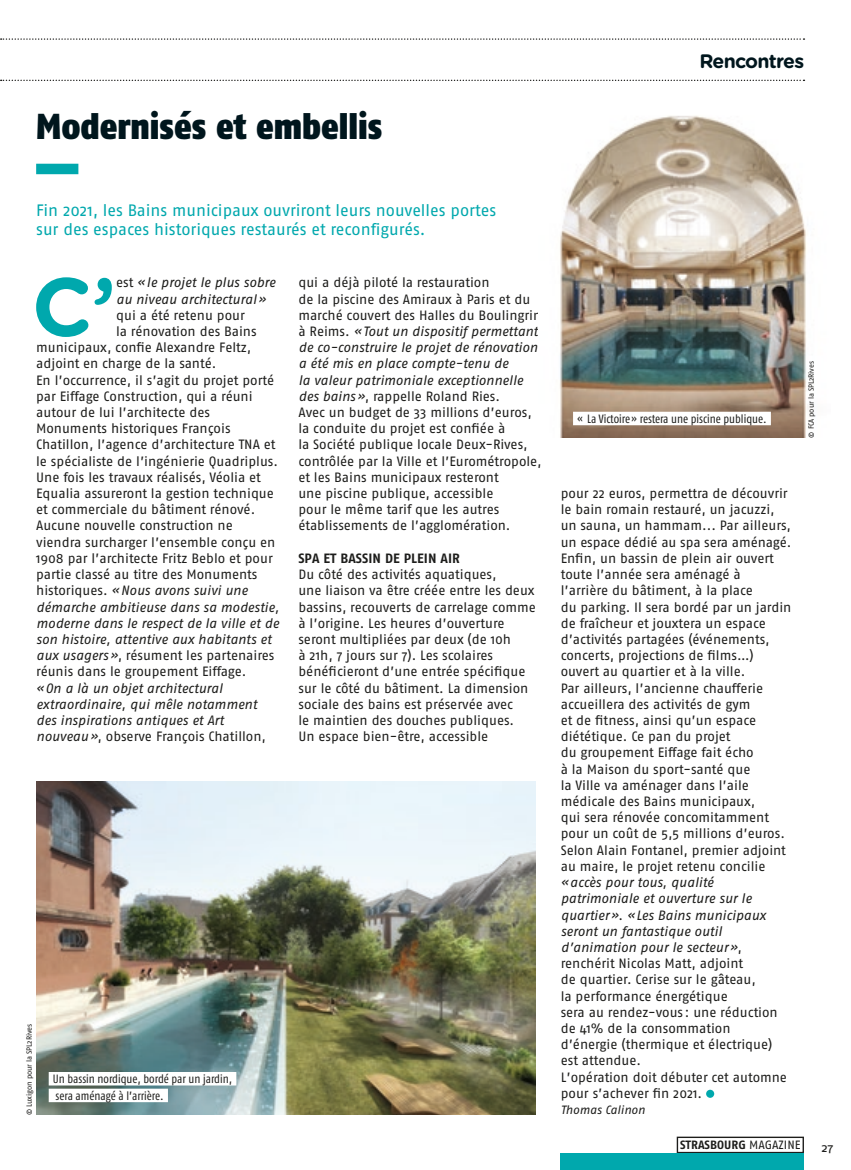
<style>
.page{position:relative;width:851px;height:1170px;background:#fff}
.page>*{position:absolute;margin:0;border:0;box-sizing:border-box;transform-origin:0 0}
.Texte_courant{font:700 82.35px "Gotham Rounded";color:#00a8ad}
.RENCONTRES_Titre2{font:900 36px "Fago Co";color:#00161d}
.t1{font:700 19.5px "Gotham Rounded";letter-spacing:-.04em;color:#00161d}
.RENCONTRES_Chapo_Cou{font:16.5px/19.5px "Fago No";color:#00a8ad}
.Texte_courant-2{font:13.5px/16.2px "Fago No";color:#1d1d1b}
.Texte_courant-3{font:italic 13.5px/16.2px "Fago No";color:#1d1d1b}
.Inter{font:700 13.5px "Fago No";color:#1d1d1b}
.t2{font:12px "Fago Co";color:#1d1d1b}
.t3{font:700 12px "Fago No";color:#1d1d1b}
.Texte_courant-4{font:italic 12px "Fago No";color:#1d1d1b}
.t4{font:12px "Fago Ex";color:#1d1d1b}
.t5{font:7.5px "Fago No";letter-spacing:-.015em;color:#1d1d1b}
.s1{font-style:normal}
.s2{font-style:italic}
.s3{font-weight:400}
</style>
<div class="page">
<svg style="left:1px;top:80px;width:803px;height:1px"></svg>
<svg style="left:1px;top:38px;width:803px;height:2px"></svg>
<div style="left:676px;top:1136px;width:127px;height:17px;border:1px solid #1d1d1b"></div>
<div style="left:560px;top:1153px;width:243px;height:16px;background:#00a8ad"></div>
<div style="left:706px;top:1089px;width:8px;height:8px;background:#00a8ad;border-radius:50%"></div>
<img style="left:36px;top:782px;width:499px;height:332px">
<img style="left:560px;top:115px;width:251px;height:322px">
<div style="left:36px;top:164px;width:42px;height:10px;background:#00a8ad"></div>
<div style="left:49px;top:1071px;width:187px;height:14px;background:#fff"></div>
<div style="left:49px;top:1088px;width:119px;height:14px;background:#fff"></div>
<div style="left:573px;top:411px;width:197px;height:14px;background:#fff"></div>
<p class="RENCONTRES_Titre2" style="left:36px;top:104px;width:348px">Modernisés et embellis</p>
<p class="t1" style="left:699px;top:46px;width:106px">Rencontres</p>
<p class="RENCONTRES_Chapo_Cou" style="left:36px;top:200px;width:461px">Fin 2021, les Bains municipaux ouvriront leurs nouvelles portes sur des espaces historiques restaurés et reconfigurés.</p>
<p class="Texte_courant" style="left:32px;top:246px;width:86px">C’</p>
<p class="Texte_courant-3" style="left:116px;top:274px;width:161px"><span class="s1">est</span> «le projet le plus sobre</p>
<p class="Texte_courant-2" style="left:298px;top:274px;width:245px">qui a déjà piloté la restauration<br>de la piscine des Amiraux à Paris et du marché couvert des Halles du Boulingrin à Reims. <span class="s2">«Tout un dispositif permettant de co-construire le projet de rénovation a été mis en place compte-tenu de<br>la valeur patrimoniale exceptionnelle des bains»</span>, rappelle Roland Ries.<br>Avec un budget de 33 millions d’euros, la conduite du projet est confiée à<br>la Société publique locale Deux-Rives, contrôlée par la Ville et l’Eurométropole, et les Bains municipaux resteront<br>une piscine publique, accessible<br>pour le même tarif que les autres établissements de l’agglomération.</p>
<p class="Inter" style="left:298px;top:550px;width:163px">SPA ET BASSIN DE PLEIN AIR</p>
<p class="Texte_courant-2" style="left:298px;top:566px;width:239px">Du côté des activités aquatiques,<br>une liaison va être créée entre les deux bassins, recouverts de carrelage comme à l’origine. Les heures d’ouverture seront multipliées par deux (de 10h<br>à 21h, 7 jours sur 7). Les scolaires bénéficieront d’une entrée spécifique sur le côté du bâtiment. La dimension sociale des bains est préservée avec<br>le maintien des douches publiques.</p>
<p class="Texte_courant-2" style="left:298px;top:728px;width:191px">Un espace bien-être, accessible</p>
<p class="Texte_courant-3" style="left:116px;top:290px;width:151px">au niveau architectural»</p>
<p class="Texte_courant-2" style="left:116px;top:307px;width:130px">qui a été retenu pour</p>
<p class="Texte_courant-2" style="left:116px;top:323px;width:142px">la rénovation des Bains</p>
<p class="Texte_courant-2" style="left:36px;top:339px;width:216px">municipaux, confie Alexandre Feltz,</p>
<p class="Texte_courant-2" style="left:36px;top:355px;width:182px">adjoint en charge de la santé.</p>
<p class="Texte_courant-2" style="left:36px;top:371px;width:239px">En l’occurrence, il s’agit du projet porté</p>
<p class="Texte_courant-2" style="left:36px;top:388px;width:218px">par Eiffage Construction, qui a réuni</p>
<p class="Texte_courant-2" style="left:36px;top:404px;width:175px">autour de lui l’architecte des</p>
<p class="Texte_courant-2" style="left:36px;top:420px;width:196px">Monuments historiques François</p>
<p class="Texte_courant-2" style="left:36px;top:436px;width:241px">Chatillon, l’agence d’architecture TNA et</p>
<p class="Texte_courant-2" style="left:36px;top:452px;width:243px">le spécialiste de l’ingénierie Quadriplus.</p>
<p class="Texte_courant-2" style="left:36px;top:469px;width:226px">Une fois les travaux réalisés, Véolia et</p>
<p class="Texte_courant-2" style="left:36px;top:485px;width:239px">Equalia assureront la gestion technique</p>
<p class="Texte_courant-2" style="left:36px;top:501px;width:220px">et commerciale du bâtiment rénové.</p>
<p class="Texte_courant-2" style="left:36px;top:517px;width:244px">Aucune nouvelle construction ne viendra surcharger l’ensemble conçu en 1908 par l’architecte Fritz Beblo et pour partie classé au titre des Monuments historiques. <span class="s2">«Nous avons suivi une démarche ambitieuse dans sa modestie, moderne dans le respect de la ville et de son histoire, attentive aux habitants et aux usagers»</span>, résument les partenaires réunis dans le groupement Eiffage.</p>
<p class="Texte_courant-3" style="left:36px;top:679px;width:231px">«On a là un objet architectural extraordinaire, qui mêle notamment des inspirations antiques et Art nouveau»<span class="s1">, observe François Chatillon,</span></p>
<p class="t5" style="left:25px;top:1114px;width:92px;rotate:-90deg">© Luxigon pour la SPL2Rives</p>
<p class="t2" style="left:53px;top:1072px;width:181px">Un bassin nordique, bordé par un jardin,</p>
<p class="t2" style="left:56px;top:1088px;width:110px">sera aménagé à l’arrière.</p>
<p class="t2" style="left:577px;top:412px;width:191px">« La Victoire » restera une piscine publique.</p>
<p class="t5" style="left:806px;top:437px;width:78px;rotate:-90deg">© FCA pour la SPL2Rives</p>
<p class="Texte_courant-2" style="left:560px;top:485px;width:232px">pour 22 euros, permettra de découvrir le bain romain restauré, un jacuzzi, un sauna, un hammam... Par ailleurs, un espace dédié au spa sera aménagé.<br>Enfin, un bassin de plein air ouvert toute l’année sera aménagé à l’arrière du bâtiment, à la place<br>du parking. Il sera bordé par un jardin de fraîcheur et jouxtera un espace d’activités partagées (événements, concerts, projections de films…) ouvert au quartier et à la ville.</p>
<p class="Texte_courant-2" style="left:560px;top:679px;width:226px">Par ailleurs, l’ancienne chaufferie accueillera des activités de gym<br>et de fitness, ainsi qu’un espace diététique. Ce pan du projet<br>du groupement Eiffage fait écho<br>à la Maison du sport-santé que<br>la Ville va aménager dans l’aile médicale des Bains municipaux,<br>qui sera rénovée concomitamment pour un coût de 5,5 millions d’euros.</p>
<p class="Texte_courant-2" style="left:560px;top:841px;width:227px">Selon Alain Fontanel, premier adjoint au maire, le projet retenu concilie <span class="s2">«accès pour tous, qualité patrimoniale et ouverture sur le quartier»</span>. <span class="s2">«Les Bains municipaux seront un fantastique outil d’animation pour le secteur»</span>, renchérit Nicolas Matt, adjoint<br>de quartier. Cerise sur le gâteau,<br>la performance énergétique<br>sera au rendez-vous : une réduction de 41% de la consommation d’énergie (thermique et électrique) est attendue.</p>
<p class="Texte_courant-2" style="left:560px;top:1068px;width:228px">L’opération doit débuter cet automne pour s’achever fin 2021.</p>
<p class="Texte_courant-4" style="left:560px;top:1102px;width:86px">Thomas Calinon</p>
<p class="t3" style="left:680px;top:1137px;width:122px">STRASBOURG <span class="s3">MAGAZINE</span></p>
<p class="t4" style="left:821px;top:1140px;width:14px">27</p>
</div>
